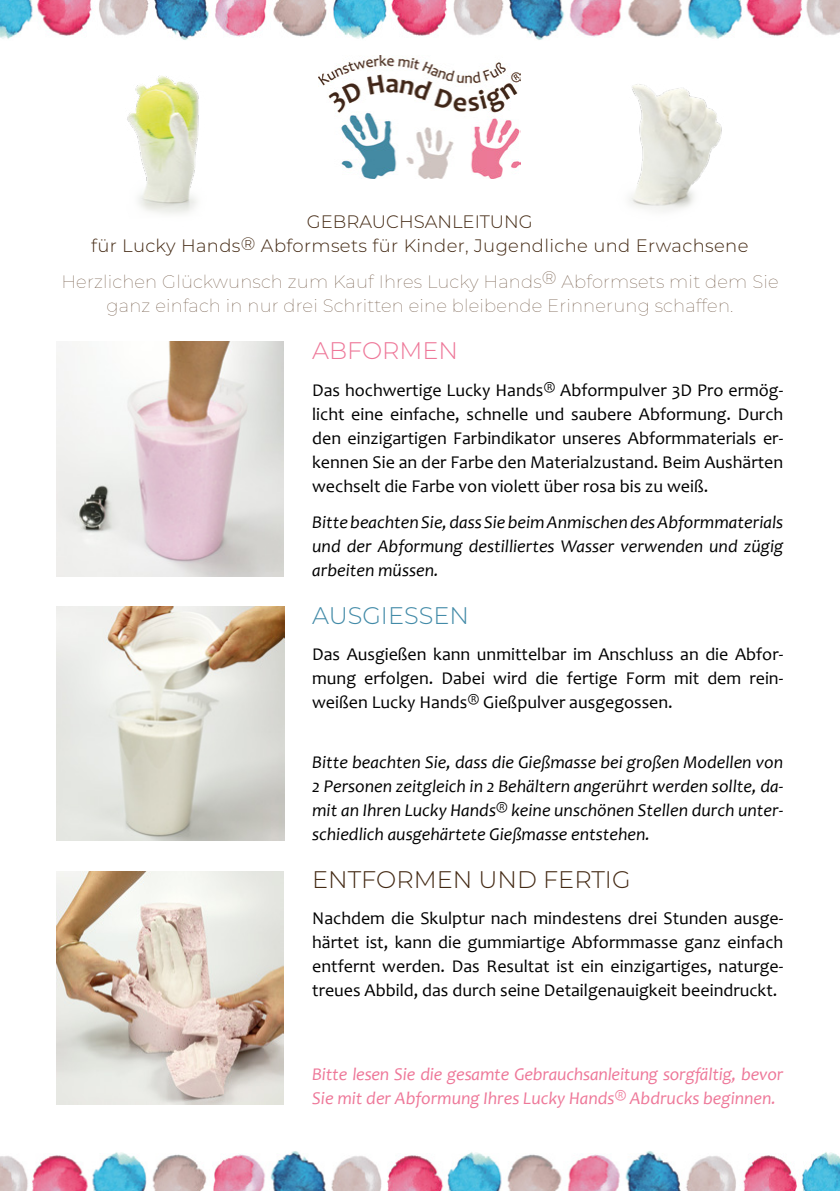
<style>
.page{position:relative;width:840px;height:1191px;background:#fff}
.page>*{position:absolute;margin:0;border:0;box-sizing:border-box;transform-origin:0 0}
.t1{font:300 24px "Montserrat";color:#442a14}
.t2{font:300 24px "Montserrat";color:#438ba8}
.t3{font:300 24px "Montserrat";color:#ee7899}
.t4{font:18px/24px "Candara";color:#000;text-align:justify}
.t5{font:italic 18px/24px "Candara";color:#000;text-align:justify}
.t6{font:100 18px/24px "Montserrat";letter-spacing:.01em;color:#624732;text-align:center}
.t7{font:italic 18px/24px "Candara";letter-spacing:-.01em;color:#ee7899}
.t8{font:300 18px/24px "Montserrat";letter-spacing:.02em;color:#442a14;text-align:center}
</style>
<div class="page">
<img style="left:318px;top:56px;width:202px;height:123px">
<img style="left:0;top:0;width:65px;height:39px">
<img style="left:65px;top:0;width:382px;height:40px">
<img style="left:453px;top:0;width:386px;height:40px">
<img style="left:768px;top:1152px;width:71px;height:39px">
<img style="left:387px;top:1151px;width:381px;height:40px">
<img style="left:0;top:1151px;width:382px;height:40px">
<img style="left:57px;top:342px;width:226px;height:234px">
<img style="left:57px;top:607px;width:227px;height:233px">
<img style="left:57px;top:871px;width:226px;height:233px">
<img style="left:629px;top:84px;width:93px;height:128px">
<img style="left:127px;top:75px;width:72px;height:139px">
<p class="t8" style="left:91px;top:209px;width:658px">GEBRAUCHSANLEITUNG<br>für Lucky Hands® Abformsets für Kinder, Jugendliche und Erwachsene</p>
<p class="t6" style="left:61px;top:269px;width:718px">Herzlichen Glückwunsch zum Kauf Ihres Lucky Hands® Abformsets mit dem Sie ganz einfach in nur drei Schritten eine bleibende Erinnerung schaffen.</p>
<h1 class="t3" style="left:312px;top:334px;width:147px">ABFORMEN</h1>
<p class="t4" style="left:312px;top:378px;width:472px">Das hochwertige Lucky Hands® Abformpulver 3D Pro ermög&shy;licht eine einfache, schnelle und saubere Abformung. Durch den einzigartigen Farbindikator unseres Abformmaterials er&shy;kennen Sie an der Farbe den Materialzustand. Beim Aushärten wechselt die Farbe von violett über rosa bis zu weiß.</p>
<p class="t5" style="left:312px;top:510px;width:472px">Bitte beachten Sie, dass Sie beim Anmischen des Abformmaterials und der Abformung destilliertes Wasser verwenden und zügig arbeiten müssen.</p>
<h1 class="t2" style="left:312px;top:599px;width:158px">AUSGIESSEN</h1>
<p class="t4" style="left:312px;top:642px;width:472px">Das Ausgießen kann unmittelbar im Anschluss an die Abfor&shy;mung erfolgen. Dabei wird die fertige Form mit dem rein&shy;weißen Lucky Hands® Gießpulver ausgegossen.</p>
<p class="t5" style="left:312px;top:750px;width:472px">Bitte beachten Sie, dass die Gießmasse bei großen Modellen von 2 Personen zeitgleich in 2 Behältern angerührt werden sollte, da&shy;mit an Ihren Lucky Hands® keine unschönen Stellen durch unter&shy;schiedlich ausgehärtete Gießmasse entstehen.</p>
<h1 class="t1" style="left:312px;top:863px;width:320px">ENTFORMEN UND FERTIG</h1>
<p class="t4" style="left:312px;top:906px;width:472px">Nachdem die Skulptur nach mindestens drei Stunden ausge&shy;härtet ist, kann die gummiartige Abformmasse ganz einfach entfernt werden. Das Resultat ist ein einzigartiges, naturge&shy;treues Abbild, das durch seine Detailgenauigkeit beeindruckt.</p>
<p class="t7" style="left:312px;top:1062px;width:472px">Bitte lesen Sie die gesamte Gebrauchsanleitung sorgfältig, bevor<br>Sie mit der Abformung Ihres Lucky Hands® Abdrucks beginnen.</p>
</div>
